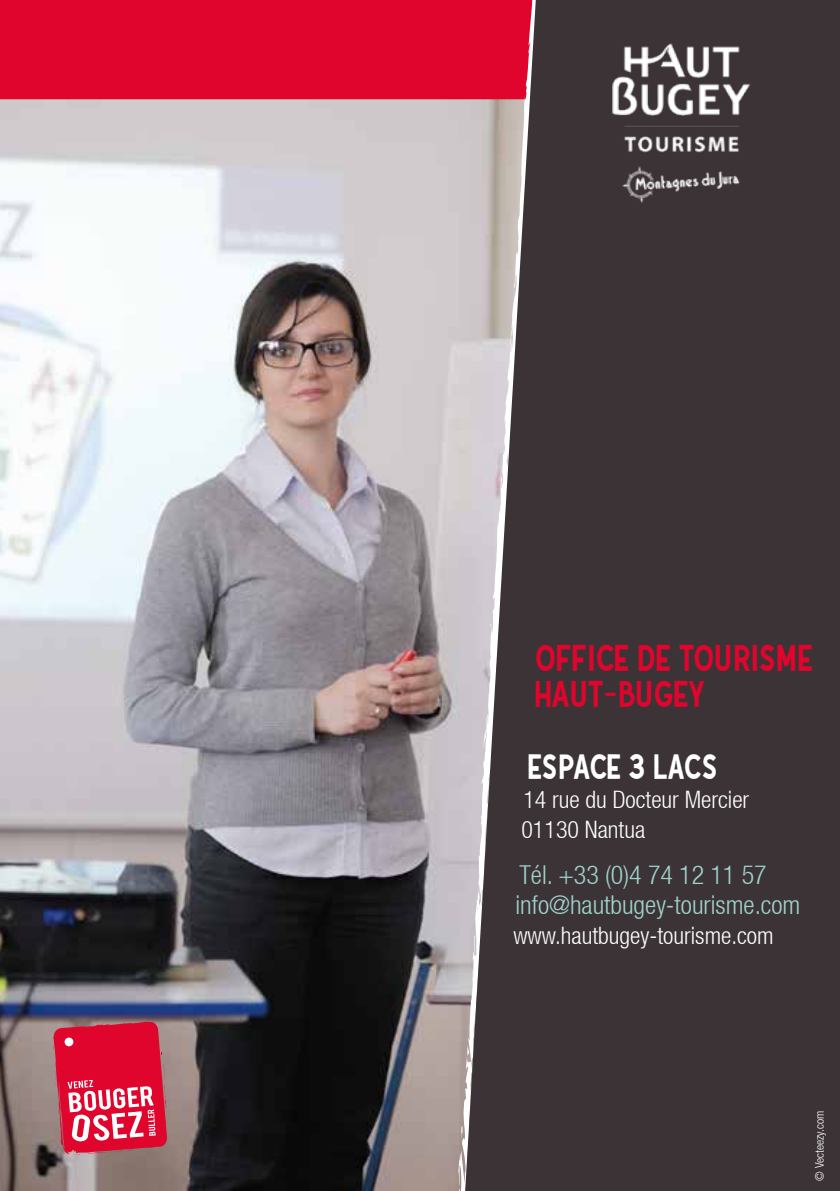
<style>
.page{position:relative;width:840px;height:1191px;background:#fff}
.page>*{position:absolute;margin:0;border:0;box-sizing:border-box;transform-origin:0 0}
.t1{font:36px/36px "Gutenberg Clean";letter-spacing:-.01em;color:#df052d;scale:.9 1}
.t2{font:34px "Gutenberg Clean";letter-spacing:-.025em;color:#fff;scale:.9 1}
.t3{font:300 condensed 26px/30px "Helvetica Neue LT";color:#a0d4cd}
.t4{font:300 condensed 24px/30px "Helvetica Neue LT";color:#fff}
.t5{font:300 condensed 12px "Helvetica Neue LT";color:#fff}
</style>
<div class="page">
<img style="left:0;top:99px;width:446px;height:1092px">
<div style="left:0;top:0;width:446px;height:99px;background:#df052d"></div>
<svg style="left:446px;top:0;width:19px;height:1191px;background:#c9b0b5"></svg>
<svg style="left:460px;top:1124px;width:3px;height:16px"></svg>
<svg style="left:465px;top:0;width:374px;height:1191px;background:#4e4043"></svg>
<svg style="left:53px;top:1021px;width:114px;height:134px;background:#d93955"></svg>
<img style="left:595px;top:20px;width:168px;height:195px">
<h1 class="t1" style="left:533px;top:640px;width:312px">OFFICE DE TOURISME<br>HAUT-BUGEY</h1>
<h2 class="t2" style="left:527px;top:748px;width:213px">ESPACE 3 LACS</h2>
<p class="t4" style="left:521px;top:784px;width:229px">14 rue du Docteur Mercier<br>01130 Nantua</p>
<p class="t3" style="left:515px;top:859px;width:286px">Tél. +33 (0)4 74 12 11 57 info@hautbugey-tourisme.com</p>
<p class="t4" style="left:513px;top:920px;width:261px">www.hautbugey-tourisme.com</p>
<p class="t5" style="left:812px;top:1180px;width:71px;rotate:-90deg">© Vecteezy.com</p>
</div>
